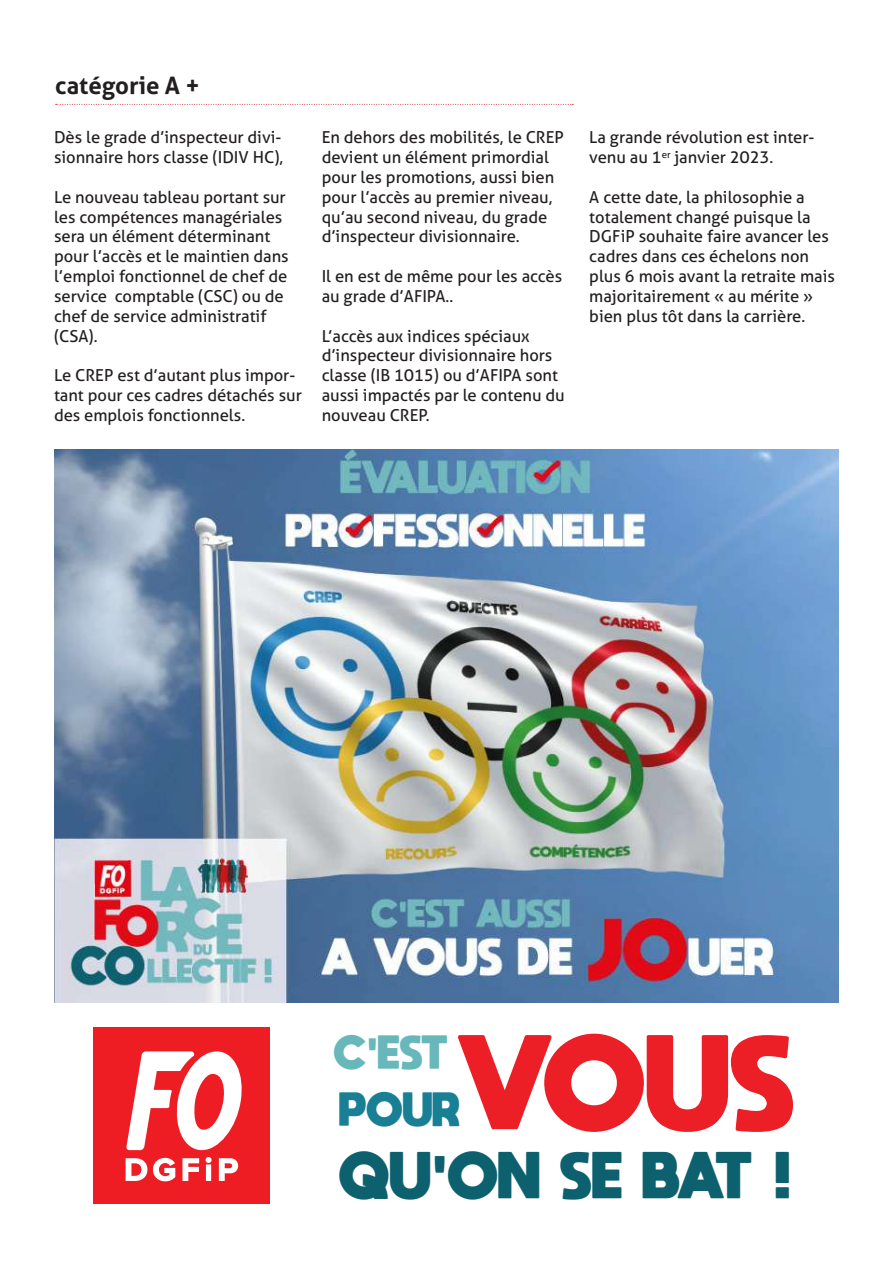
<style>
.page{position:relative;width:893px;height:1263px;background:#fff}
.page>*{position:absolute;margin:0;border:0;box-sizing:border-box;transform-origin:0 0}
.t1{font:800 94.05px "moon get";color:#eb1f25}
.t2{font:800 46.35px "moon get";color:#0d616e}
.t3{font:800 33.3px "moon get";color:#68b8bb}
.t4{font:800 33.3px "moon get";color:#197f94}
.t5{font:700 24px "Aller";color:#231f20}
.t6{font:16.5px/19.8px "Aller";color:#231f20}
</style>
<div class="page">
<svg style="left:56px;top:104px;width:517px;height:1px"></svg>
<img style="left:54px;top:449px;width:785px;height:554px">
<div style="left:94px;top:1028px;width:176px;height:176px;background:#ee1d23"></div>
<svg style="left:126px;top:1158px;width:21px;height:23px"></svg>
<svg style="left:153px;top:1158px;width:22px;height:23px"></svg>
<svg style="left:182px;top:1158px;width:17px;height:23px"></svg>
<svg style="left:206px;top:1157px;width:6px;height:24px"></svg>
<svg style="left:219px;top:1158px;width:19px;height:23px"></svg>
<svg style="left:126px;top:1051px;width:116px;height:99px"></svg>
<h3 class="t5" style="left:55px;top:71px;width:146px">catégorie A +</h3>
<p class="t6" style="left:54px;top:128px;width:231px">Dès le grade d’inspecteur divi&shy;sionnaire hors classe (IDIV HC),</p>
<p class="t6" style="left:54px;top:187px;width:236px">Le nouveau tableau portant sur les compétences managériales sera un élément déterminant pour l’accès et le maintien dans l’emploi fonctionnel de chef de service comptable (CSC) ou de chef de service administratif (CSA).</p>
<p class="t6" style="left:54px;top:365px;width:249px">Le CREP est d’autant plus impor&shy;tant pour ces cadres détachés sur des emplois fonctionnels.</p>
<p class="t6" style="left:322px;top:128px;width:244px">En dehors des mobilités, le CREP devient un élément primordial pour les promotions, aussi bien pour l’accès au premier niveau, qu’au second niveau, du grade d’inspecteur divisionnaire.</p>
<p class="t6" style="left:322px;top:266px;width:242px">Il en est de même pour les accès au grade d’AFIPA..</p>
<p class="t6" style="left:322px;top:326px;width:244px">L’accès aux indices spéciaux d’inspecteur divisionnaire hors classe (IB 1015) ou d’AFIPA sont aussi impactés par le contenu du nouveau CREP.</p>
<p class="t6" style="left:589px;top:128px;width:227px">La grande révolution est inter&shy;venu au 1<sup>er</sup> janvier 2023.</p>
<p class="t6" style="left:589px;top:187px;width:247px">A cette date, la philosophie a totalement changé puisque la<br>DGFiP souhaite faire avancer les cadres dans ces échelons non plus 6 mois avant la retraite mais majoritairement « au mérite » bien plus tôt dans la carrière.</p>
<h1 class="t1" style="left:458px;top:1023px;width:339px">VOUS</h1>
<h2 class="t2" style="left:339px;top:1146px;width:454px">QU'ON SE BAT !</h2>
<h3 class="t3" style="left:334px;top:1031px;width:115px">C'EST</h3>
<h3 class="t4" style="left:339px;top:1088px;width:122px">POUR</h3>
</div>
